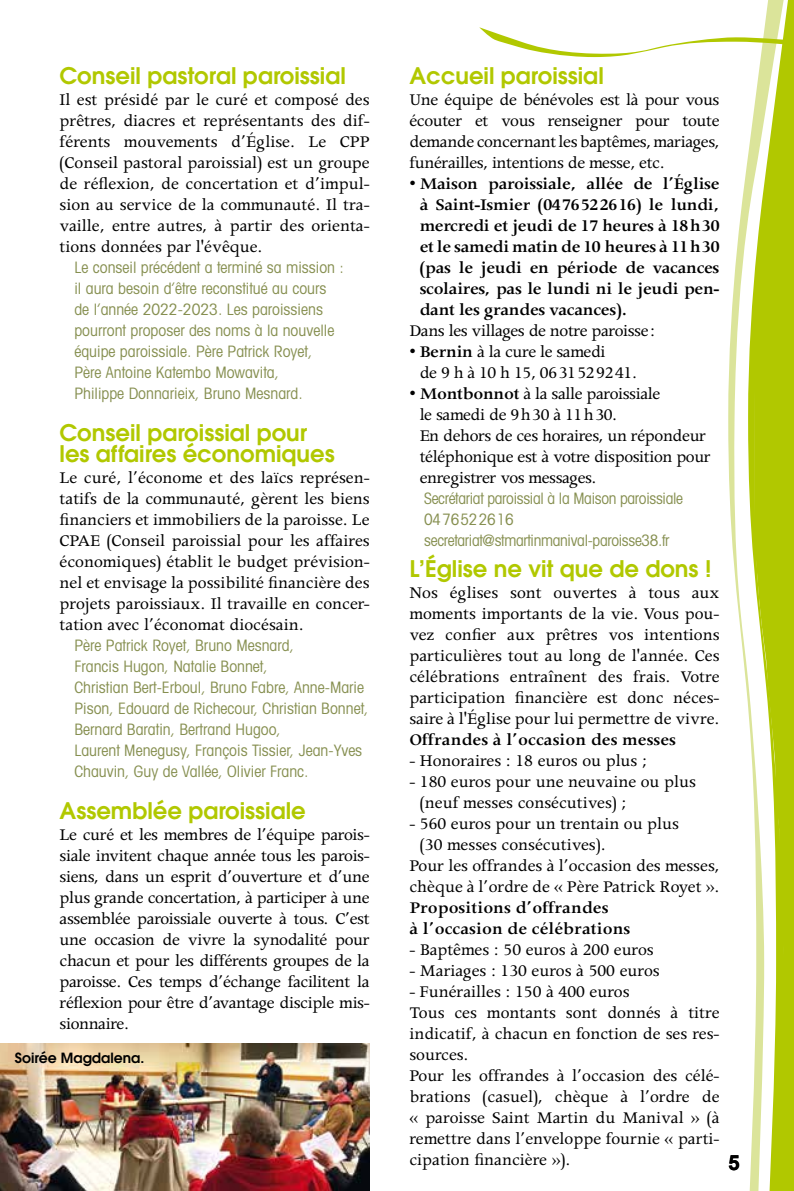
<style>
.page{position:relative;width:794px;height:1191px;background:#fff}
.page>*{position:absolute;margin:0;border:0;box-sizing:border-box;transform-origin:0 0}
.t1{font:600 22.75px/21px "Avant Garde";color:#b1c800}
.t2{font:700 21px "Arial";color:#000}
.t3{font:18.38px/21px "Apollo";color:#000;text-align:justify}
.t4{font:600 18.38px/21px "Apollo";color:#000;text-align:justify}
.t5{font:18.38px/21px "Apollo";letter-spacing:-.02em;color:#000}
.t6{font:condensed 15.75px/21px "Avant Garde";color:#868f50}
.t7{font:condensed 15.75px/21px "Avant Garde";letter-spacing:-.02em;color:#868f50}
.t8{font:600 14px "Avant Garde";color:#000}
.s1{font-weight:400}
.s2{font-weight:600}
</style>
<div class="page">
<div style="left:788px;top:0;width:6px;height:1191px;background:#b1c800"></div>
<svg style="left:728px;top:0;width:60px;height:1191px"></svg>
<svg style="left:479px;top:27px;width:315px;height:30px"></svg>
<img style="left:0;top:1043px;width:370px;height:148px">
<p class="t1" style="left:60px;top:65px;width:288px">Conseil pastoral paroissial</p>
<p class="t3" style="left:60px;top:90px;width:312px">Il est présidé par le curé et composé des prêtres, diacres et représentants des dif&shy;férents mouvements d’Église. Le CPP (Conseil pastoral paroissial) est un groupe de réflexion, de concertation et d’impul&shy;sion au service de la communauté. Il tra&shy;vaille, entre autres, à partir des orienta&shy;tions données par l'évêque.</p>
<p class="t6" style="left:74px;top:256px;width:271px">Le conseil précédent a terminé sa mission : il aura besoin d’être reconstitué au cours de l’année 2022-2023. Les paroissiens pourront proposer des noms à la nouvelle équipe paroissiale. Père Patrick Royet,<br>Père Antoine Katembo Mowavita,<br>Philippe Donnarieix, Bruno Mesnard.</p>
<p class="t1" style="left:60px;top:422px;width:277px">Conseil paroissial pour les affaires économiques</p>
<p class="t3" style="left:60px;top:468px;width:312px">Le curé, l’économe et des laïcs représen&shy;tatifs de la communauté, gèrent les biens financiers et immobiliers de la paroisse. Le CPAE (Conseil paroissial pour les affaires économiques) établit le budget prévision&shy;nel et envisage la possibilité financière des projets paroissiaux. Il travaille en concer&shy;tation avec l’économat diocésain.</p>
<p class="t6" style="left:74px;top:634px;width:296px">Père Patrick Royet, Bruno Mesnard,<br>Francis Hugon, Natalie Bonnet,<br>Christian Bert-Erboul, Bruno Fabre, Anne-Marie Pison, Edouard de Richecour, Christian Bonnet, Bernard Baratin, Bertrand Hugoo,<br>Laurent Menegusy, François Tissier, Jean-Yves Chauvin, Guy de Vallée, Olivier Franc.</p>
<p class="t1" style="left:60px;top:800px;width:248px">Assemblée paroissiale</p>
<p class="t3" style="left:60px;top:825px;width:312px">Le curé et les membres de l’équipe parois&shy;siale invitent chaque année tous les parois&shy;siens, dans un esprit d’ouverture et d’une plus grande concertation, à participer à une assemblée paroissiale ouverte à tous. C’est une occasion de vivre la synodalité pour chacun et pour les différents groupes de la paroisse. Ces temps d’échange facilitent la réflexion pour être d’avantage disciple mis&shy;sionnaire.</p>
<p class="t8" style="left:15px;top:1048px;width:131px">Soirée Magdalena.</p>
<p class="t1" style="left:409px;top:65px;width:196px">Accueil paroissial</p>
<p class="t3" style="left:409px;top:89px;width:312px">Une équipe de bénévoles est là pour vous écouter et vous renseigner pour toute demande concernant les baptêmes, mariages, funérailles, intentions de messe, etc.</p>
<p class="t4" style="left:420px;top:173px;width:301px;text-indent:-10px"><span class="s1">•</span> Maison paroissiale, allée de l’Église à Saint-Ismier (0476522616) le lundi, mercredi et jeudi de 17 heures à 18h30 et le samedi matin de 10 heures à 11h30 (pas le jeudi en période de vacances scolaires, pas le lundi ni le jeudi pen&shy;dant les grandes vacances).</p>
<p class="t5" style="left:409px;top:321px;width:247px">Dans les villages de notre paroisse:</p>
<p class="t5" style="left:420px;top:342px;width:219px;text-indent:-10px">• <span class="s2">Bernin</span> à la cure le samedi<br>de 9 h à 10 h 15, 0631529241.</p>
<p class="t5" style="left:420px;top:384px;width:293px;text-indent:-10px">• <span class="s2">Montbonnot</span> à la salle paroissiale<br>le samedi de 9h30 à 11h30.<br>En dehors de ces horaires, un répondeur téléphonique est à votre disposition pour enregistrer vos messages.</p>
<p class="t7" style="left:424px;top:487px;width:260px">Secrétariat paroissial à la Maison paroissiale<br>0476522616 secretariat@stmartinmanival-paroisse38.fr</p>
<p class="t1" style="left:409px;top:558px;width:303px">L’Église ne vit que de dons !</p>
<p class="t3" style="left:409px;top:582px;width:312px">Nos églises sont ouvertes à tous aux moments importants de la vie. Vous pou&shy;vez confier aux prêtres vos intentions particulières tout au long de l'année. Ces célébrations entraînent des frais. Votre participation financière est donc néces&shy;saire à l'Église pour lui permettre de vivre.</p>
<p class="t4" style="left:409px;top:729px;width:268px">Offrandes à l’occasion des messes</p>
<p class="t3" style="left:409px;top:750px;width:239px">- Honoraires : 18 euros ou plus ;</p>
<p class="t3" style="left:420px;top:771px;width:277px;text-indent:-11px">- 180 euros pour une neuvaine ou plus (neuf messes consécutives) ;</p>
<p class="t3" style="left:409px;top:813px;width:271px">- 560 euros pour un trentain ou plus</p>
<p class="t3" style="left:420px;top:834px;width:187px">(30 messes consécutives).</p>
<p class="t3" style="left:409px;top:855px;width:312px">Pour les offrandes à l’occasion des messes,</p>
<p class="t3" style="left:409px;top:876px;width:312px">chèque à l’ordre de « Père Patrick Royet ».</p>
<p class="t4" style="left:409px;top:897px;width:223px">Propositions d’offrandes<br>à l’occasion de célébrations</p>
<p class="t3" style="left:409px;top:939px;width:246px">- Baptêmes : 50 euros à 200 euros</p>
<p class="t3" style="left:409px;top:960px;width:252px">- Mariages : 130 euros à 500 euros</p>
<p class="t3" style="left:409px;top:981px;width:312px;text-align:left">- Funérailles : 150 à 400 euros<br>Tous ces montants sont donnés à titre indicatif, à chacun en fonction de ses res&shy;sources.<br>Pour les offrandes à l’occasion des célé&shy;brations (casuel), chèque à l’ordre de « paroisse Saint Martin du Manival » (à remettre dans l’enveloppe fournie « parti&shy;cipation financière »).</p>
<p class="t2" style="left:728px;top:1148px;width:13px">5</p>
</div>
